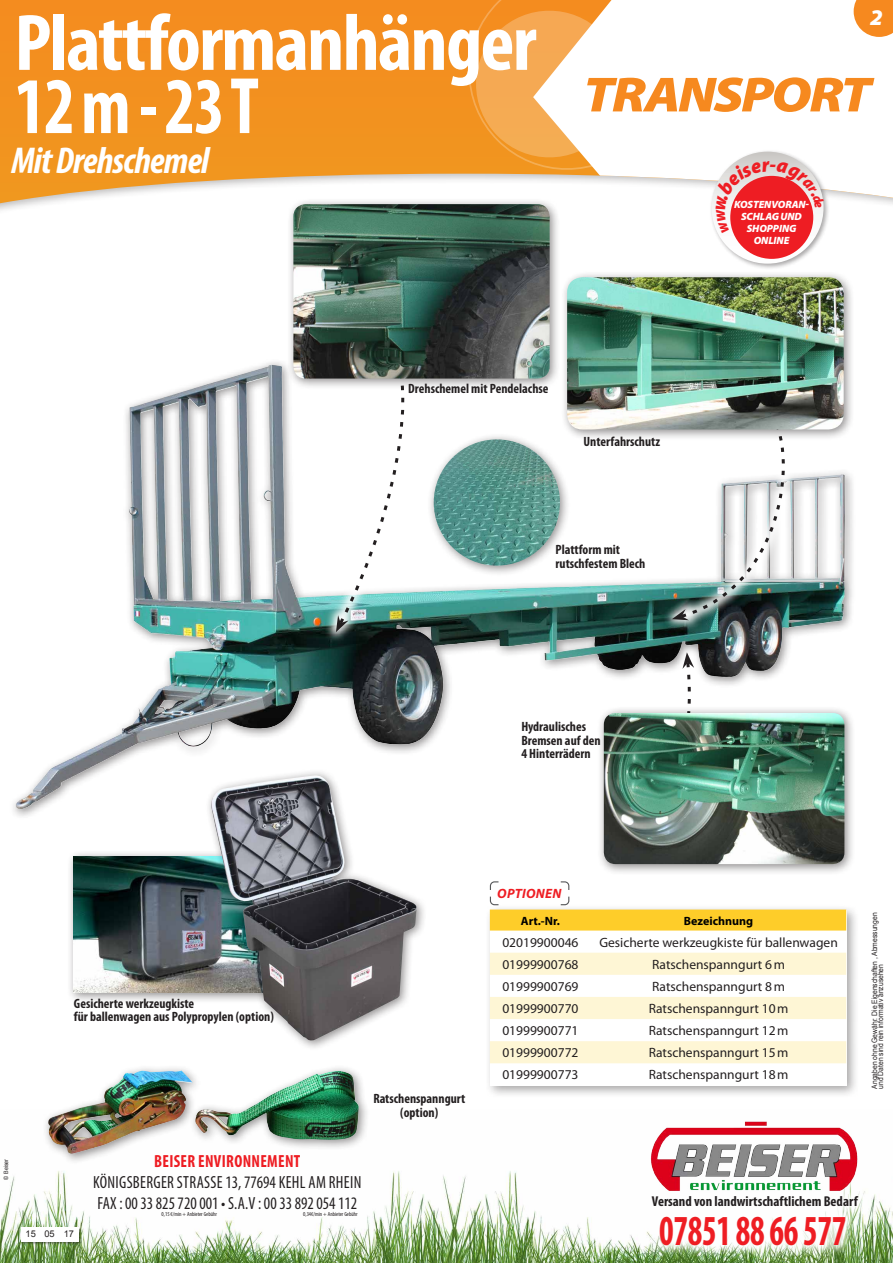
<style>
.page{position:relative;width:893px;height:1263px;background:#fff}
.page>*{position:absolute;margin:0;border:0;box-sizing:border-box;transform-origin:0 0}
.t1{font:700 condensed 80.85px/63.2px "Myriad Pro";letter-spacing:-.02em;color:#fff}
.t2{font:italic 900 49.65px "Myriad Pro";letter-spacing:-.04em;color:#f6891f;scale:1.13 1}
.t3{font:700 condensed 42.9px "Myriad Pro";letter-spacing:-.01em;color:#ee1d23;scale:.8 1}
.t4{font:italic 700 condensed 37.5px "Myriad Pro";letter-spacing:-.02em;color:#fff}
._04_txt_legende{font:italic 900 22.5px "Myriad Pro";color:#fff}
.t5{font:condensed 17.7px "Myriad Pro";letter-spacing:.015em;color:#231f20;scale:.94 1}
.t6{font:700 condensed 17.7px "Myriad Pro";letter-spacing:.02em;color:#ee1d23;scale:.94 1}
.t7{font:700 condensed 14.25px "Myriad Pro";color:#231f20}
._04_txt_tableau_info{font:13.5px "Myriad Pro";color:#231f20}
.t8{font:700 condensed 13.5px/13.5px "Myriad Pro";color:#231f20}
.t9{font:italic 700 13.5px "Myriad Pro";letter-spacing:.02em;color:#ee1d23}
._04_txt_tableau_gras{font:700 12px "Myriad Pro";color:#000}
._04_txt_legende-2{font:italic 900 10.5px/12px "Myriad Pro";letter-spacing:-.01em;color:#fff;text-align:center}
.t10{font:9.3px "Arial";color:#231f20}
.t11{font:7.5px/6px "Arial";color:#231f20;scale:.9 1}
.t12{font:condensed 6px "Myriad Pro";color:#231f20}
.t13{font:6px "Arial";color:#231f20;scale:.9 1}
</style>
<div class="page">
<img style="left:0;top:1171px;width:893px;height:92px">
<svg style="left:0;top:0;width:457px;height:203px;background:#f29932"></svg>
<svg style="left:564px;top:8px;width:329px;height:195px"></svg>
<svg style="left:457px;top:0;width:217px;height:181px"></svg>
<svg style="left:854px;top:0;width:39px;height:37px"></svg>
<div style="left:9px;top:358px;width:847px;height:462px;background:#231f20;opacity:.5"></div>
<img style="left:16px;top:366px;width:829px;height:443px">
<svg style="left:323px;top:390px;width:106px;height:259px"></svg>
<svg style="left:579px;top:441px;width:234px;height:379px"></svg>
<div style="left:427px;top:433px;width:144px;height:144px;background:#231f20;opacity:.5"></div>
<img style="left:434px;top:439px;width:126px;height:127px;border-radius:63px">
<div style="left:560px;top:270px;width:295px;height:171px;background:#231f20;opacity:.5"></div>
<img style="left:567px;top:277px;width:277px;height:152px">
<div style="left:287px;top:197px;width:274px;height:193px;background:#231f20;opacity:.5"></div>
<img style="left:293px;top:204px;width:257px;height:174px">
<div style="left:597px;top:706px;width:259px;height:169px;background:#231f20;opacity:.5"></div>
<img style="left:604px;top:713px;width:240px;height:151px">
<div style="left:67px;top:850px;width:228px;height:154px;background:#231f20;opacity:.5"></div>
<img style="left:74px;top:857px;width:130px;height:136px">
<div style="left:204px;top:769px;width:223px;height:282px;background:#231f20;opacity:.5"></div>
<img style="left:211px;top:775px;width:206px;height:266px">
<div style="left:189px;top:1064px;width:181px;height:87px;background:#231f20;opacity:.5"></div>
<img style="left:202px;top:1071px;width:157px;height:69px">
<div style="left:41px;top:1064px;width:161px;height:100px;background:#231f20;opacity:.5"></div>
<img style="left:47px;top:1070px;width:146px;height:84px">
<div style="left:21px;top:1227px;width:61px;height:18px;background:#231f20;opacity:.5"></div>
<div style="left:21px;top:1227px;width:58px;height:15px;background:#fff"></div>
<div style="left:83px;top:1143px;width:289px;height:77px;background:#fff"></div>
<svg style="left:640px;top:1158px;width:230px;height:99px"></svg>
<img style="left:651px;top:1121px;width:207px;height:75px">
<div style="left:709px;top:149px;width:121px;height:121px;background:#231f20;opacity:.4"></div>
<svg style="left:711px;top:152px;width:112px;height:112px"></svg>
<div style="left:730px;top:176px;width:83px;height:83px;background:#ee1d23;border-radius:50%"></div>
<svg style="left:490px;top:881px;width:8px;height:9px"></svg>
<svg style="left:561px;top:881px;width:8px;height:9px"></svg>
<div style="left:485px;top:904px;width:374px;height:195px;background:#231f20;opacity:.4"></div>
<div style="left:490px;top:909px;width:356px;height:176px;background:#fff"></div>
<svg style="left:490px;top:897px;width:356px;height:33px"></svg>
<svg style="left:490px;top:953px;width:356px;height:110px"></svg>
<svg style="left:716px;top:161px;width:108px;height:72px"></svg>
<p class="t1" style="left:14px;top:10px;width:524px">Plattformanhänger<br>12m -23T</p>
<p class="t4" style="left:11px;top:138px;width:200px">Mit Drehschemel</p>
<p class="_04_txt_legende" style="left:870px;top:4px;width:14px">2</p>
<p class="t2" style="left:583px;top:67px;width:256px">TRANSPORT</p>
<p class="_04_txt_legende-2" style="left:734px;top:199px;width:76px">KOSTENVORAN‑<br>SCHLAG UND<br>SHOPPING<br>ONLINE</p>
<p class="t8" style="left:408px;top:381px;width:142px">Drehschemel mit Pendelachse</p>
<p class="t8" style="left:583px;top:435px;width:78px">Unterfahrschutz</p>
<p class="t8" style="left:556px;top:543px;width:91px">Plattform mit rutschfestem Blech</p>
<p class="t8" style="left:521px;top:720px;width:81px">Hydraulisches<br>Bremsen auf den<br>4 Hinterrädern</p>
<p class="t8" style="left:74px;top:996px;width:201px">Gesicherte werkzeugkiste<br>für ballenwagen aus Polypropylen (option)</p>
<p class="t13" style="left:2px;top:1179px;width:25px;rotate:-90deg">© Beiser</p>
<p class="t10" style="left:26px;top:1228px;width:12px">15</p>
<p class="t10" style="left:44px;top:1228px;width:12px">05</p>
<p class="t10" style="left:64px;top:1228px;width:12px">17</p>
<p class="t8" style="left:373px;top:1091px;width:93px;text-align:center">Ratschenspanngurt (option)</p>
<p class="t6" style="left:154px;top:1150px;width:157px">BEISER ENVIRONNEMENT</p>
<p class="t5" style="left:93px;top:1171px;width:287px">KÖNIGSBERGER STRASSE 13, 77694 KEHL AM RHEIN</p>
<p class="t5" style="left:97px;top:1192px;width:278px">FAX : 00 33 825 720 001 • S.A.V : 00 33 892 054 112</p>
<p class="t12" style="left:162px;top:1210px;width:57px">0,15 €/min + Anbieter Gebühr</p>
<p class="t12" style="left:303px;top:1210px;width:56px">0,34€/min + Anbieter Gebühr</p>
<p class="t9" style="left:497px;top:884px;width:66px">OPTIONEN</p>
<p class="_04_txt_tableau_gras" style="left:521px;top:913px;width:41px">Art.-Nr.</p>
<p class="_04_txt_tableau_gras" style="left:684px;top:913px;width:71px">Bezeichnung</p>
<p class="_04_txt_tableau_info" style="left:502px;top:934px;width:78px">02019900046</p>
<p class="_04_txt_tableau_info" style="left:599px;top:934px;width:240px">Gesicherte werkzeugkiste für ballenwagen</p>
<p class="_04_txt_tableau_info" style="left:502px;top:956px;width:78px">01999900768</p>
<p class="_04_txt_tableau_info" style="left:652px;top:956px;width:134px">Ratschenspanngurt 6m</p>
<p class="_04_txt_tableau_info" style="left:502px;top:978px;width:78px">01999900769</p>
<p class="_04_txt_tableau_info" style="left:652px;top:978px;width:134px">Ratschenspanngurt 8m</p>
<p class="_04_txt_tableau_info" style="left:502px;top:1000px;width:78px">01999900770</p>
<p class="_04_txt_tableau_info" style="left:649px;top:1000px;width:141px">Ratschenspanngurt 10m</p>
<p class="_04_txt_tableau_info" style="left:502px;top:1022px;width:78px">01999900771</p>
<p class="_04_txt_tableau_info" style="left:649px;top:1022px;width:141px">Ratschenspanngurt 12m</p>
<p class="_04_txt_tableau_info" style="left:502px;top:1044px;width:78px">01999900772</p>
<p class="_04_txt_tableau_info" style="left:649px;top:1044px;width:141px">Ratschenspanngurt 15m</p>
<p class="_04_txt_tableau_info" style="left:502px;top:1066px;width:78px">01999900773</p>
<p class="_04_txt_tableau_info" style="left:649px;top:1066px;width:141px">Ratschenspanngurt 18m</p>
<p class="t11" style="left:872px;top:1089px;width:197px;rotate:-90deg">Angaben ohne Gewähr. Die Eigenschaften , Abmessungen und Daten sind rein informativ anzusehen</p>
<p class="t7" style="left:652px;top:1193px;width:207px">Versand von landwirtschaftlichem Bedarf</p>
<p class="t3" style="left:659px;top:1204px;width:235px">07851 88 66 577</p>
</div>
